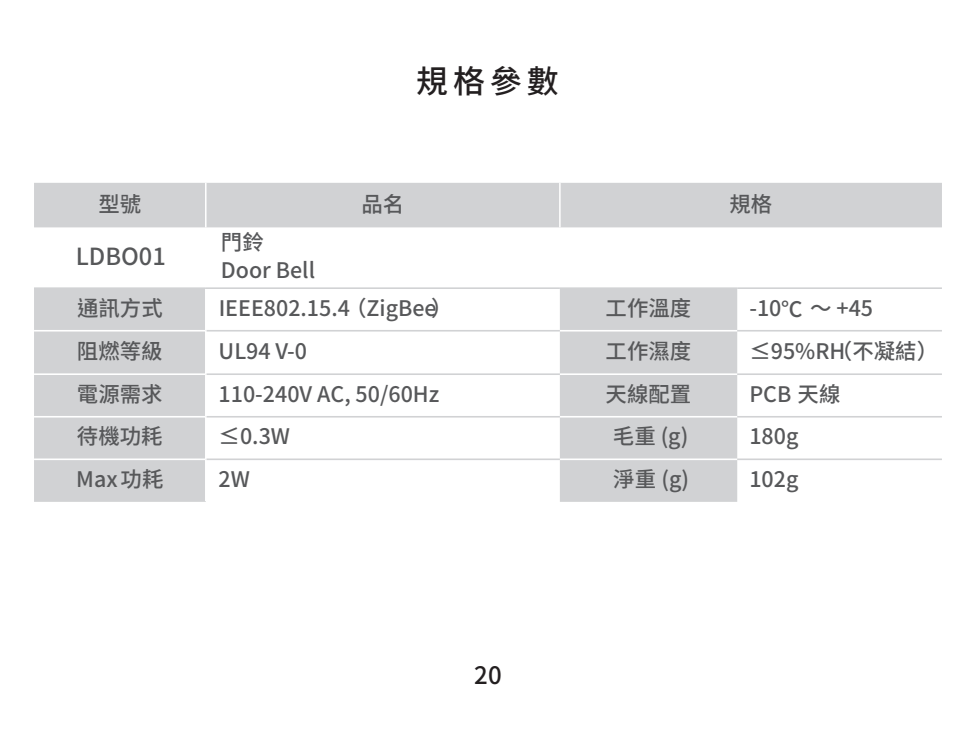
<style>
.page{position:relative;width:976px;height:749px;background:#fff}
.page>*{position:absolute;margin:0;border:0;box-sizing:border-box;transform-origin:0 0}
.t1{font:500 32px "Noto Sans CJ Ktc";color:#231f20}
.t2{font:500 24px "Noto Sans CJ Ktc";color:#231f20}
.t3{font:500 23.6px "Noto Sans CJ Ktc";color:#57585a}
.t4{font:500 21.6px/27.6px "Noto Sans CJ Ktc";color:#57585a}
</style>
<div class="page">
<svg style="left:34px;top:183px;width:907px;height:318px"></svg>
<hr style="left:205px;top:183px;width:1px;height:44px;background:#fff">
<hr style="left:559px;top:183px;width:1px;height:44px;background:#fff">
<hr style="left:559px;top:330px;width:178px;height:1px;background:#fff">
<hr style="left:559px;top:373px;width:178px;height:2px;background:#fff">
<hr style="left:559px;top:416px;width:178px;height:1px;background:#fff">
<hr style="left:559px;top:458px;width:178px;height:2px;background:#fff">
<hr style="left:205px;top:289px;width:1px;height:41px;background:#fff">
<hr style="left:205px;top:330px;width:1px;height:44px;background:#fff">
<hr style="left:205px;top:374px;width:1px;height:42px;background:#fff">
<hr style="left:205px;top:416px;width:1px;height:43px;background:#fff">
<hr style="left:205px;top:459px;width:1px;height:42px;background:#fff">
<hr style="left:34px;top:330px;width:171px;height:1px;background:#fff">
<hr style="left:34px;top:373px;width:171px;height:2px;background:#fff">
<hr style="left:34px;top:416px;width:171px;height:1px;background:#fff">
<hr style="left:34px;top:458px;width:171px;height:2px;background:#fff">
<hr style="left:206px;top:330px;width:353px;height:1px;background:#d1d2d4">
<hr style="left:206px;top:373px;width:353px;height:2px;background:#d1d2d4">
<hr style="left:206px;top:416px;width:353px;height:1px;background:#d1d2d4">
<hr style="left:206px;top:458px;width:353px;height:2px;background:#d1d2d4">
<hr style="left:737px;top:330px;width:204px;height:1px;background:#d1d2d4">
<hr style="left:737px;top:373px;width:204px;height:2px;background:#d1d2d4">
<hr style="left:737px;top:416px;width:204px;height:1px;background:#d1d2d4">
<hr style="left:737px;top:458px;width:204px;height:2px;background:#d1d2d4">
<hr style="left:34px;top:287px;width:172px;height:2px;background:#d1d2d4">
<hr style="left:559px;top:287px;width:178px;height:2px;background:#d1d2d4">
<hr style="left:206px;top:287px;width:353px;height:2px;background:#d1d2d4">
<hr style="left:737px;top:287px;width:204px;height:2px;background:#d1d2d4">
<h1 class="t1" style="left:416px;top:63px;width:144px">規格參數</h1>
<p class="t4" style="left:98px;top:190px;width:44px">型號</p>
<p class="t4" style="left:361px;top:190px;width:44px">品名</p>
<p class="t4" style="left:729px;top:190px;width:44px">規格</p>
<p class="t3" style="left:76px;top:243px;width:91px">LDBO01</p>
<p class="t4" style="left:221px;top:229px;width:96px">門鈴<br>Door Bell</p>
<p class="t4" style="left:77px;top:294px;width:87px">通訊方式</p>
<p class="t4" style="left:218px;top:294px;width:235px">IEEE802.15.4（ZigBee）</p>
<p class="t4" style="left:605px;top:294px;width:87px">工作溫度</p>
<p class="t4" style="left:749px;top:294px;width:125px">-10℃ ～ +45</p>
<p class="t4" style="left:77px;top:337px;width:87px">阻燃等級</p>
<p class="t4" style="left:218px;top:337px;width:90px">UL94 V-0</p>
<p class="t4" style="left:605px;top:337px;width:87px">工作濕度</p>
<p class="t4" style="left:749px;top:337px;width:190px">≤95%RH（不凝結）</p>
<p class="t4" style="left:77px;top:380px;width:87px">電源需求</p>
<p class="t4" style="left:218px;top:380px;width:222px">110-240V AC, 50/60Hz</p>
<p class="t4" style="left:605px;top:380px;width:87px">天線配置</p>
<p class="t4" style="left:749px;top:380px;width:93px">PCB 天線</p>
<p class="t4" style="left:77px;top:423px;width:87px">待機功耗</p>
<p class="t4" style="left:218px;top:423px;width:73px">≤0.3W</p>
<p class="t4" style="left:612px;top:423px;width:77px">毛重 (g)</p>
<p class="t4" style="left:749px;top:423px;width:51px">180g</p>
<p class="t4" style="left:76px;top:465px;width:89px">Max功耗</p>
<p class="t4" style="left:218px;top:465px;width:33px">2W</p>
<p class="t4" style="left:613px;top:465px;width:77px">淨重 (g)</p>
<p class="t4" style="left:749px;top:465px;width:51px">102g</p>
<p class="t2" style="left:474px;top:661px;width:29px">20</p>
</div>
